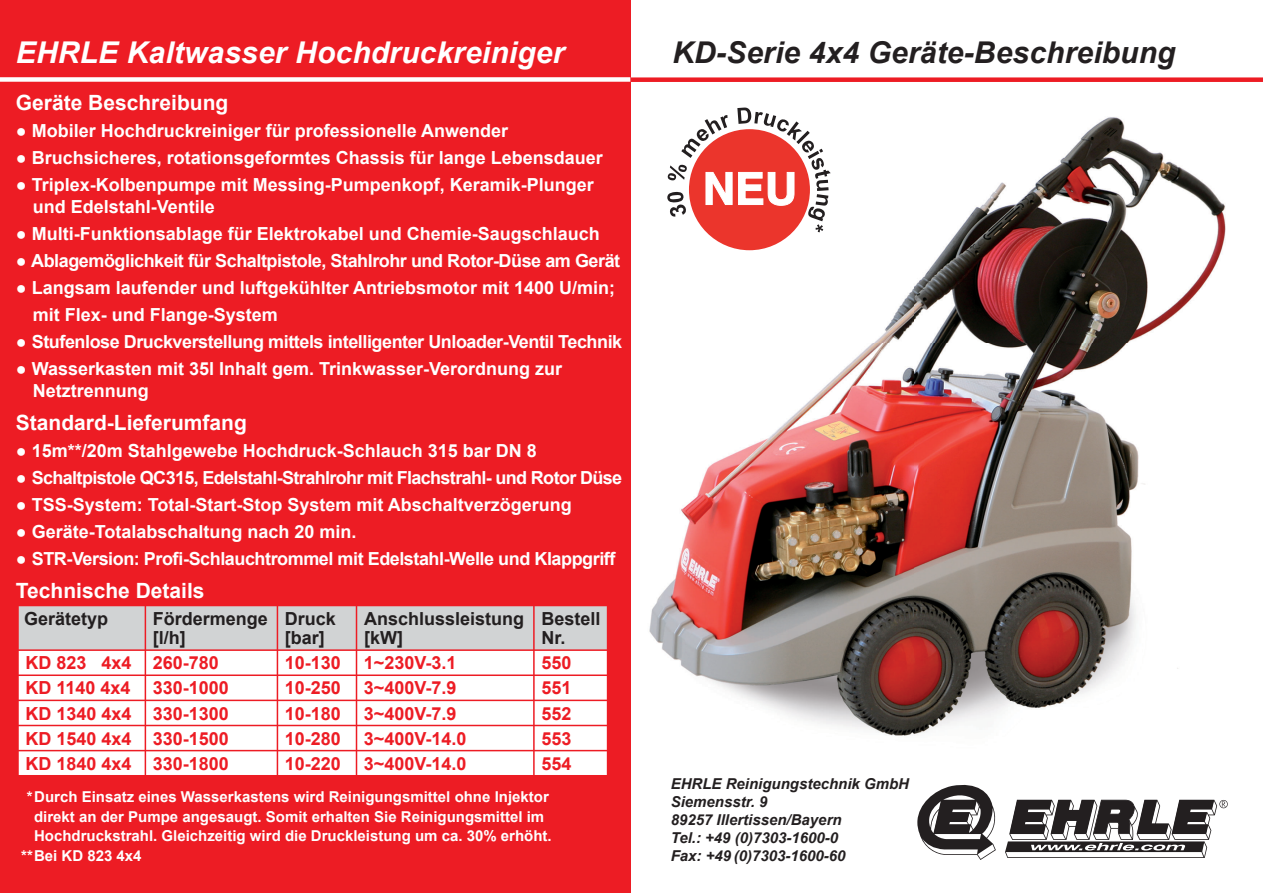
<style>
.page{position:relative;width:1263px;height:893px;background:#fff}
.page>*{position:absolute;margin:0;border:0;box-sizing:border-box;transform-origin:0 0}
.t1{font:italic 700 30px "Arial";letter-spacing:.005em;color:#fff}
.t2{font:italic 700 30px "Arial";letter-spacing:.005em;color:#231f20}
.t3{font:700 21px "Arial";color:#fff}
.t4{font:700 18px/21.6px "Arial";color:#fff}
.t5{font:700 18px "Arial";letter-spacing:-.025em;color:#fff}
.t6{font:700 18px "Arial";color:#ed1c24}
.t7{font:700 18px "Arial";letter-spacing:-.035em;color:#fff}
.t8{font:700 18px/19.5px "Arial";color:#231f20}
.t9{font:700 15px "Arial";color:#fff}
.t10{font:italic 700 15px/18px "Arial";color:#231f20}
</style>
<div class="page">
<img style="left:630px;top:0;width:596px;height:892px">
<div style="left:0;top:0;width:630px;height:892px;background:#ed1c24"></div>
<svg style="left:917px;top:784px;width:311px;height:76px"></svg>
<svg style="left:18px;top:606px;width:589px;height:169px;background:#f2e9e9"></svg>
<hr style="left:17px;top:606px;width:2px;height:43px;background:#ed1c24">
<hr style="left:145px;top:606px;width:1px;height:43px;background:#ed1c24">
<hr style="left:277px;top:606px;width:1px;height:43px;background:#ed1c24">
<hr style="left:356px;top:606px;width:1px;height:43px;background:#ed1c24">
<hr style="left:533px;top:606px;width:2px;height:43px;background:#ed1c24">
<hr style="left:17px;top:649px;width:591px;height:2px;background:#ed1c24">
<div style="left:625px;top:77px;width:638px;height:5px;background:#ed1c24"></div>
<div style="left:0;top:77px;width:630px;height:5px;background:#fff"></div>
<div style="left:689px;top:129px;width:121px;height:121px;background:#eb352c;border-radius:50%"></div>
<svg style="left:667px;top:108px;width:164px;height:124px"></svg>
<h1 class="t1" style="left:16px;top:36px;width:550px">EHRLE Kaltwasser Hochdruckreiniger</h1>
<h1 class="t2" style="left:672px;top:36px;width:505px">KD-Serie 4x4 Geräte-Beschreibung</h1>
<p class="t3" style="left:16px;top:91px;width:214px">Geräte Beschreibung</p>
<p class="t4" style="left:16px;top:120px;width:494px">● Mobiler Hochdruckreiniger für professionelle Anwender</p>
<p class="t4" style="left:16px;top:147px;width:589px">● Bruchsicheres, rotationsgeformtes Chassis für lange Lebensdauer</p>
<p class="t4" style="left:33px;top:174px;width:563px;text-indent:-17px">● Triplex-Kolbenpumpe mit Messing-Pumpenkopf, Keramik-Plunger und Edelstahl-Ventile</p>
<p class="t4" style="left:16px;top:223px;width:585px">● Multi-Funktionsablage für Elektrokabel und Chemie-Saugschlauch</p>
<p class="t5" style="left:16px;top:251px;width:606px">● Ablagemöglichkeit für Schaltpistole, Stahlrohr und Rotor-Düse am Gerät</p>
<p class="t4" style="left:33px;top:274px;width:584px;line-height:27px;text-indent:-17px">● Langsam laufender und luftgekühlter Antriebsmotor mit 1400 U/min; mit Flex- und Flange-System</p>
<p class="t5" style="left:16px;top:332px;width:608px">● Stufenlose Druckverstellung mittels intelligenter Unloader-Ventil Technik</p>
<p class="t4" style="left:33px;top:358px;width:531px;text-indent:-17px">● Wasserkasten mit 35l Inhalt gem. Trinkwasser-Verordnung zur<br>Netztrennung</p>
<p class="t3" style="left:16px;top:410px;width:233px">Standard-Lieferumfang</p>
<p class="t4" style="left:16px;top:439px;width:523px">● 15m**/20m Stahlgewebe Hochdruck-Schlauch 315 bar DN 8</p>
<p class="t7" style="left:16px;top:467px;width:608px">● Schaltpistole QC315, Edelstahl-Strahlrohr mit Flachstrahl- und Rotor Düse</p>
<p class="t4" style="left:16px;top:493px;width:557px">● TSS-System: Total-Start-Stop System mit Abschaltverzögerung</p>
<p class="t4" style="left:16px;top:520px;width:342px">● Geräte-Totalabschaltung nach 20 min.</p>
<p class="t5" style="left:16px;top:548px;width:601px">● STR-Version: Profi-Schlauchtrommel mit Edelstahl-Welle und Klappgriff</p>
<p class="t3" style="left:16px;top:578px;width:190px">Technische Details</p>
<p class="t8" style="left:24px;top:608px;width:86px">Gerätetyp</p>
<p class="t8" style="left:153px;top:608px;width:117px">Fördermenge [l/h]</p>
<p class="t8" style="left:285px;top:608px;width:53px">Druck [bar]</p>
<p class="t8" style="left:364px;top:608px;width:162px">Anschlussleistung [kW]</p>
<p class="t8" style="left:541px;top:608px;width:61px">Bestell<br>Nr.</p>
<p class="t6" style="left:26px;top:653px;width:195px">KD 823 4x4 260-780</p>
<p class="t6" style="left:285px;top:653px;width:58px">10-130</p>
<p class="t6" style="left:364px;top:653px;width:94px">1~230V-3.1</p>
<p class="t6" style="left:541px;top:653px;width:32px">550</p>
<p class="t6" style="left:26px;top:678px;width:205px">KD 1140 4x4 330-1000</p>
<p class="t6" style="left:285px;top:678px;width:58px">10-250</p>
<p class="t6" style="left:364px;top:678px;width:94px">3~400V-7.9</p>
<p class="t6" style="left:541px;top:678px;width:32px">551</p>
<p class="t6" style="left:26px;top:703px;width:205px">KD 1340 4x4 330-1300</p>
<p class="t6" style="left:285px;top:703px;width:58px">10-180</p>
<p class="t6" style="left:364px;top:703px;width:94px">3~400V-7.9</p>
<p class="t6" style="left:541px;top:703px;width:32px">552</p>
<p class="t6" style="left:26px;top:728px;width:205px">KD 1540 4x4 330-1500</p>
<p class="t6" style="left:285px;top:728px;width:58px">10-280</p>
<p class="t6" style="left:364px;top:728px;width:104px">3~400V-14.0</p>
<p class="t6" style="left:541px;top:728px;width:32px">553</p>
<p class="t6" style="left:26px;top:753px;width:205px">KD 1840 4x4 330-1800</p>
<p class="t6" style="left:285px;top:753px;width:58px">10-220</p>
<p class="t6" style="left:364px;top:753px;width:104px">3~400V-14.0</p>
<p class="t6" style="left:541px;top:753px;width:32px">554</p>
<p class="t9" style="left:27px;top:788px;width:523px">*Durch Einsatz eines Wasserkastens wird Reinigungsmittel ohne Injektor</p>
<p class="t9" style="left:34px;top:808px;width:512px">direkt an der Pumpe angesaugt. Somit erhalten Sie Reinigungsmittel im</p>
<p class="t9" style="left:34px;top:827px;width:519px">Hochdruckstrahl. Gleichzeitig wird die Druckleistung um ca. 30% erhöht.</p>
<p class="t9" style="left:21px;top:847px;width:122px">** Bei KD 823 4x4</p>
<p class="t10" style="left:671px;top:774px;width:240px">EHRLE Reinigungstechnik GmbH<br>Siemensstr. 9<br>89257 Illertissen/Bayern<br>Tel.: +49 (0)7303-1600-0<br>Fax: +49 (0)7303-1600-60</p>
</div>
